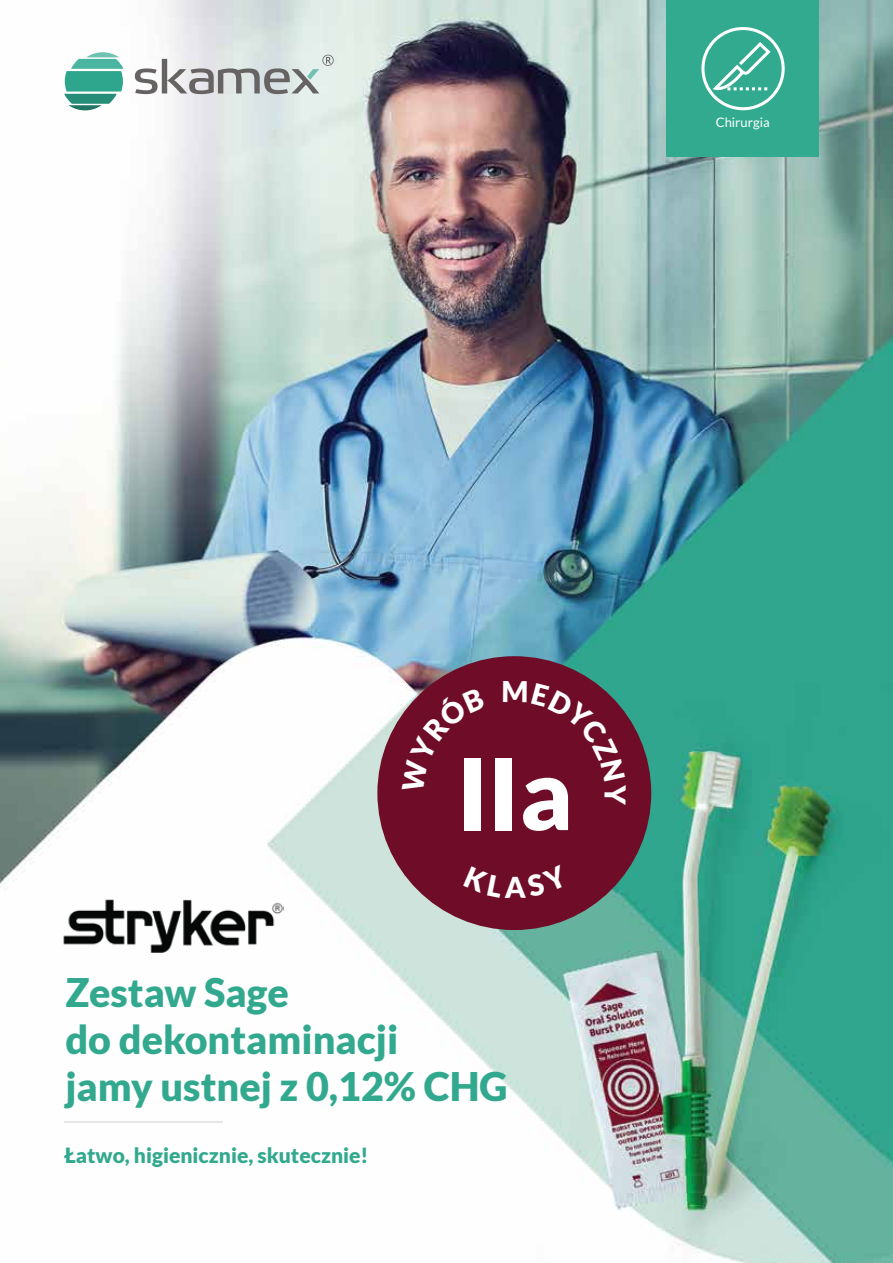
<style>
.page{position:relative;width:893px;height:1263px;background:#fff}
.page>*{position:absolute;margin:0;border:0;box-sizing:border-box;transform-origin:0 0}
.t1{font:900 39.45px/47.4px "Lato";color:#32a98f}
.t2{font:900 28.65px "Lato";color:#fff}
.t3{font:900 21px "Lato";color:#32a98f}
.t4{font:13.05px "Lato";color:#fff}
</style>
<div class="page">
<img style="left:0;top:0;width:893px;height:1263px">
<div style="left:667px;top:0;width:152px;height:156px;background:#31aa90"></div>
<svg style="left:701px;top:27px;width:84px;height:83px"></svg>
<svg style="left:64px;top:52px;width:60px;height:58px"></svg>
<svg style="left:135px;top:55px;width:199px;height:39px"></svg>
<svg style="left:64px;top:1121px;width:158px;height:1px"></svg>
<div style="left:377px;top:656px;width:274px;height:274px;background:#6f0d29;border-radius:50%"></div>
<img style="left:63px;top:899px;width:221px;height:55px">
<svg style="left:402px;top:684px;width:224px;height:214px"></svg>
<p class="t4" style="left:716px;top:115px;width:55px">Chirurgia</p>
<p class="t2" style="left:502px;top:675px;width:29px">M</p>
<p class="t1" style="left:65px;top:967px;width:444px">Zestaw Sage<br>do dekontaminacji<br>jamy ustnej z 0,12% CHG</p>
<p class="t3" style="left:64px;top:1143px;width:306px">Łatwo, higienicznie, skutecznie!</p>
</div>
